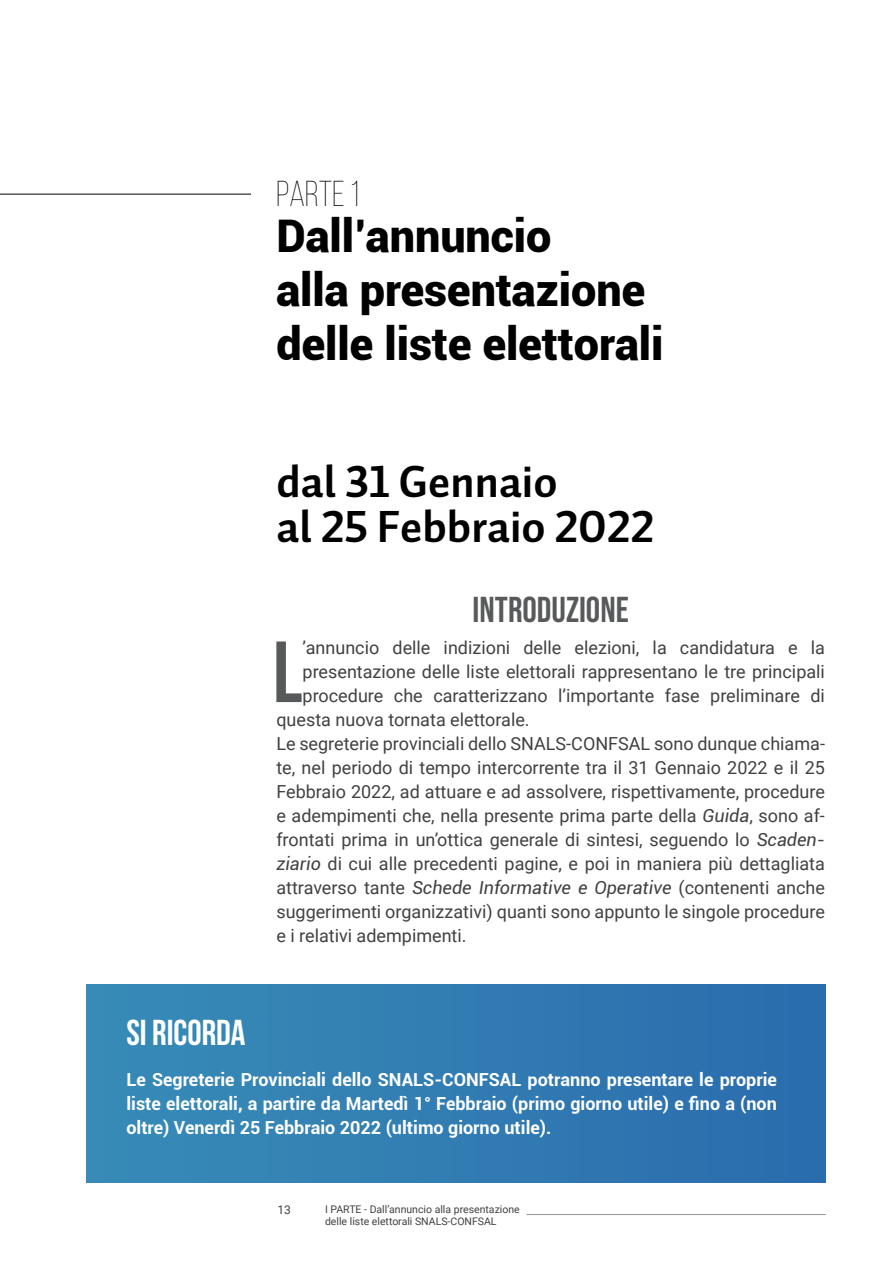
<style>
.page{position:relative;width:893px;height:1263px;background:#fff}
.page>*{position:absolute;margin:0;border:0;box-sizing:border-box;transform-origin:0 0}
.t1{font:86.55px "Bebas Neue";color:#58595b}
.t2{font:900 45px/54px "Roboto";color:#000}
.t3{font:700 45px/45px "Auto Pro";color:#000}
.t4{font:36px "Bebas Neue";color:#58595b}
.t5{font:700 36px "Bebas Neue";color:#fff}
.t6{font:300 36px "Bebas Neue";color:#000}
.t7{font:18px "Roboto";color:#414042}
.t8{font:700 18px/24px "Roboto";color:#fff;text-align:justify}
.t9{font:12px "Roboto";color:#414042}
.t10{font:10.5px/12px "Roboto";color:#414042}
.s1{font-style:italic}
</style>
<div class="page">
<hr style="left:526px;top:1214px;width:300px;height:1px;background:#939598">
<hr style="left:0;top:194px;width:251px;height:1px;background:#000">
<div style="left:87px;top:985px;width:739px;height:197px;background:linear-gradient(to right,#388cb7,#2b6cae)"></div>
<h3 class="t6" style="left:277px;top:175px;width:84px">PARTE 1</h3>
<h2 class="t2" style="left:276px;top:207px;width:389px">Dall’annuncio<br>alla presentazione delle liste elettorali</h2>
<h2 class="t3" style="left:276px;top:458px;width:379px">dal 31 Gennaio<br>al 25 Febbraio 2022</h2>
<h3 class="t4" style="left:473px;top:589px;width:158px">INTRODUZIONE</h3>
<h1 class="t1" style="left:273px;top:623px;width:31px">L</h1>
<p class="t7" style="left:303px;top:635px;width:524px">’annuncio delle indizioni delle elezioni, la candidatura e la</p>
<p class="t7" style="left:303px;top:659px;width:524px">presentazione delle liste elettorali rappresentano le tre principali</p>
<p class="t7" style="left:303px;top:683px;width:524px">procedure che caratterizzano l’importante fase preliminare di</p>
<p class="t7" style="left:276px;top:707px;width:255px">questa nuova tornata elettorale.</p>
<p class="t7" style="left:276px;top:731px;width:550px">Le segreterie provinciali dello SNALS-CONFSAL sono dunque chiama-</p>
<p class="t7" style="left:276px;top:755px;width:550px">te, nel periodo di tempo intercorrente tra il 31 Gennaio 2022 e il 25</p>
<p class="t7" style="left:276px;top:779px;width:550px">Febbraio 2022, ad attuare e ad assolvere, rispettivamente, procedure</p>
<p class="t7" style="left:276px;top:803px;width:550px">e adempimenti che, nella presente prima parte della <span class="s1">Guida</span>, sono af-</p>
<p class="t7" style="left:276px;top:827px;width:550px">frontati prima in un’ottica generale di sintesi, seguendo lo <span class="s1">Scaden-</span></p>
<p class="t7" style="left:276px;top:851px;width:550px"><span class="s1">ziario</span> di cui alle precedenti pagine, e poi in maniera più dettagliata</p>
<p class="t7" style="left:276px;top:875px;width:550px">attraverso tante <span class="s1">Schede Informative e Operative</span> (contenenti anche</p>
<p class="t7" style="left:276px;top:899px;width:550px">suggerimenti organizzativi) quanti sono appunto le singole procedure</p>
<p class="t7" style="left:276px;top:923px;width:192px">e i relativi adempimenti.</p>
<h3 class="t5" style="left:126px;top:1012px;width:121px">SI RICORDA</h3>
<p class="t8" style="left:126px;top:1067px;width:652px">Le Segreterie Provinciali dello SNALS-CONFSAL potranno presentare le proprie liste elettorali, a partire da Martedì 1° Febbraio (primo giorno utile) e fino a (non oltre) Venerdì 25 Febbraio 2022 (ultimo giorno utile).</p>
<p class="t9" style="left:278px;top:1201px;width:15px">13</p>
<p class="t10" style="left:325px;top:1202px;width:196px">I PARTE - Dall’annuncio alla presentazione delle liste elettorali SNALS-CONFSAL</p>
</div>
